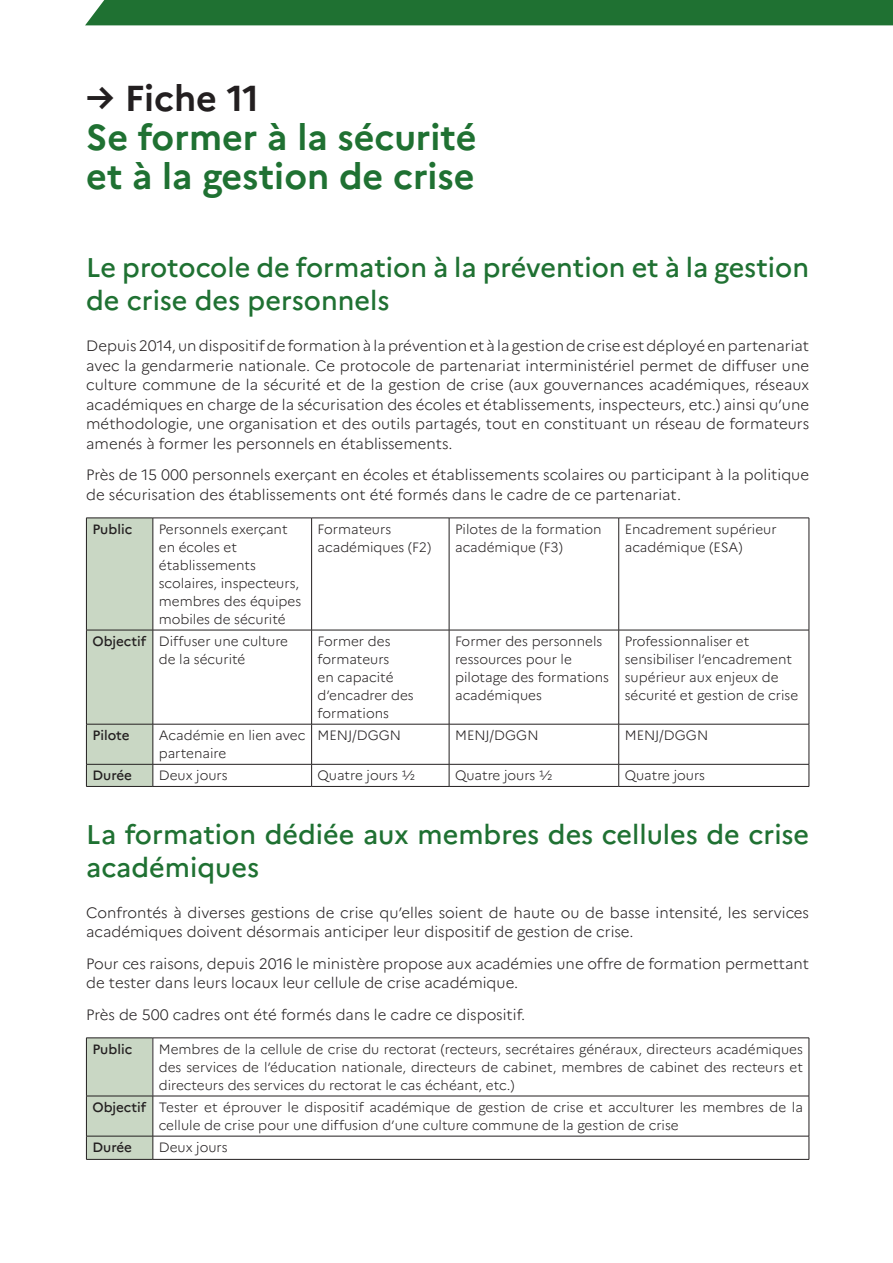
<style>
.page{position:relative;width:893px;height:1263px;background:#fff}
.page>*{position:absolute;margin:0;border:0;box-sizing:border-box;transform-origin:0 0}
.titre_1___vert{font:700 36px/39px "Marianne";color:#1f7132}
.titre_2_vert{font:500 27px/33px "Marianne";color:#1f7132}
.texte_courant{font:300 15px/19.5px "Marianne";color:#231f20}
.texte_courant-2{font:300 13.5px/18px "Marianne";color:#231f20}
.texte_courant-3{font:500 13.5px "Marianne";color:#231f20}
.s1{color:#231f20}
</style>
<div class="page">
<svg style="left:154px;top:519px;width:655px;height:111px"></svg>
<hr style="left:311px;top:518px;width:1px;height:112px;background:#231f20">
<hr style="left:449px;top:518px;width:1px;height:112px;background:#231f20">
<hr style="left:618px;top:518px;width:1px;height:112px;background:#231f20">
<hr style="left:311px;top:630px;width:1px;height:94px;background:#231f20">
<hr style="left:449px;top:630px;width:1px;height:94px;background:#231f20">
<hr style="left:618px;top:630px;width:1px;height:94px;background:#231f20">
<hr style="left:311px;top:724px;width:1px;height:40px;background:#231f20">
<hr style="left:449px;top:724px;width:1px;height:40px;background:#231f20">
<hr style="left:618px;top:724px;width:1px;height:40px;background:#231f20">
<svg style="left:311px;top:765px;width:1px;height:21px"></svg>
<svg style="left:449px;top:765px;width:1px;height:21px"></svg>
<svg style="left:618px;top:765px;width:1px;height:21px"></svg>
<hr style="left:153px;top:630px;width:159px;height:1px;background:#231f20">
<hr style="left:312px;top:630px;width:137px;height:1px;background:#231f20">
<hr style="left:449px;top:630px;width:170px;height:1px;background:#231f20">
<hr style="left:619px;top:630px;width:190px;height:1px;background:#231f20">
<hr style="left:153px;top:724px;width:159px;height:1px;background:#231f20">
<hr style="left:312px;top:724px;width:137px;height:1px;background:#231f20">
<hr style="left:449px;top:724px;width:170px;height:1px;background:#231f20">
<hr style="left:619px;top:724px;width:190px;height:1px;background:#231f20">
<hr style="left:153px;top:764px;width:159px;height:1px;background:#231f20">
<hr style="left:312px;top:764px;width:137px;height:1px;background:#231f20">
<hr style="left:449px;top:764px;width:170px;height:1px;background:#231f20">
<hr style="left:619px;top:764px;width:190px;height:1px;background:#231f20">
<hr style="left:86px;top:786px;width:67px;height:1px;background:#231f20">
<hr style="left:153px;top:786px;width:159px;height:1px;background:#231f20">
<hr style="left:312px;top:786px;width:137px;height:1px;background:#231f20">
<hr style="left:449px;top:786px;width:170px;height:1px;background:#231f20">
<hr style="left:619px;top:786px;width:190px;height:1px;background:#231f20">
<hr style="left:809px;top:518px;width:1px;height:112px;background:#231f20">
<hr style="left:809px;top:630px;width:1px;height:94px;background:#231f20">
<hr style="left:809px;top:724px;width:1px;height:40px;background:#231f20">
<svg style="left:809px;top:764px;width:1px;height:22px"></svg>
<hr style="left:153px;top:518px;width:159px;height:1px;background:#231f20">
<hr style="left:312px;top:518px;width:137px;height:1px;background:#231f20">
<hr style="left:449px;top:518px;width:170px;height:1px;background:#231f20">
<hr style="left:619px;top:518px;width:190px;height:1px;background:#231f20">
<svg style="left:86px;top:518px;width:68px;height:268px;background:#bdcab9"></svg>
<hr style="left:809px;top:1038px;width:1px;height:58px;background:#231f20">
<hr style="left:809px;top:1096px;width:1px;height:40px;background:#231f20">
<svg style="left:809px;top:1136px;width:1px;height:23px"></svg>
<hr style="left:153px;top:1096px;width:656px;height:1px;background:#231f20">
<hr style="left:153px;top:1136px;width:656px;height:1px;background:#231f20">
<hr style="left:86px;top:1159px;width:67px;height:1px;background:#231f20">
<hr style="left:153px;top:1159px;width:656px;height:1px;background:#231f20">
<hr style="left:86px;top:1037px;width:67px;height:1px;background:#231f20">
<hr style="left:153px;top:1037px;width:656px;height:1px;background:#231f20">
<svg style="left:86px;top:1038px;width:68px;height:121px;background:#becbb9"></svg>
<div style="left:85px;top:0;width:808px;height:25px;background:#1f7132"></div>
<p class="titre_1___vert" style="left:86px;top:76px;width:392px"><span class="s1">→ Fiche 11<br></span>Se former à la sécurité et à la gestion de crise</p>
<p class="titre_2_vert" style="left:86px;top:251px;width:724px">Le protocole de formation à la prévention et à la gestion de crise des personnels</p>
<p class="texte_courant" style="left:86px;top:335px;width:724px;text-align:justify">Depuis 2014, un dispositif de formation à la prévention et à la gestion de crise est déployé en partenariat avec la gendarmerie nationale. Ce protocole de partenariat interministériel permet de diffuser une culture commune de la sécurité et de la gestion de crise (aux gouvernances académiques, réseaux académiques en charge de la sécurisation des écoles et établissements, inspecteurs, etc.) ainsi qu’une méthodologie, une organisation et des outils partagés, tout en constituant un réseau de formateurs amenés à former les personnels en établissements.</p>
<p class="texte_courant" style="left:86px;top:464px;width:724px">Près de 15 000 personnels exerçant en écoles et établissements scolaires ou participant à la politique de sécurisation des établissements ont été formés dans le cadre de ce partenariat.</p>
<p class="texte_courant-3" style="left:92px;top:521px;width:41px">Public</p>
<p class="texte_courant-2" style="left:159px;top:519px;width:144px">Personnels exerçant en écoles et établissements scolaires, inspecteurs, membres des équipes mobiles de sécurité</p>
<p class="texte_courant-2" style="left:318px;top:519px;width:115px">Formateurs académiques (F2)</p>
<p class="texte_courant-2" style="left:455px;top:519px;width:148px">Pilotes de la formation académique (F3)</p>
<p class="texte_courant-2" style="left:625px;top:519px;width:153px">Encadrement supérieur académique (ESA)</p>
<p class="texte_courant-3" style="left:92px;top:633px;width:55px">Objectif</p>
<p class="texte_courant-2" style="left:159px;top:631px;width:131px">Diffuser une culture de la sécurité</p>
<p class="texte_courant-2" style="left:318px;top:631px;width:98px">Former des formateurs<br>en capacité d’encadrer des formations</p>
<p class="texte_courant-2" style="left:455px;top:631px;width:156px">Former des personnels ressources pour le pilotage des formations académiques</p>
<p class="texte_courant-2" style="left:625px;top:631px;width:175px">Professionnaliser et sensibiliser l’encadrement supérieur aux enjeux de sécurité et gestion de crise</p>
<p class="texte_courant-3" style="left:92px;top:727px;width:39px">Pilote</p>
<p class="texte_courant-2" style="left:159px;top:725px;width:148px">Académie en lien avec partenaire</p>
<p class="texte_courant-2" style="left:318px;top:725px;width:85px">MENJ/DGGN</p>
<p class="texte_courant-2" style="left:455px;top:725px;width:85px">MENJ/DGGN</p>
<p class="texte_courant-2" style="left:625px;top:725px;width:85px">MENJ/DGGN</p>
<p class="texte_courant-3" style="left:92px;top:767px;width:41px">Durée</p>
<p class="texte_courant-2" style="left:159px;top:765px;width:70px">Deux jours</p>
<p class="texte_courant-2" style="left:318px;top:765px;width:99px">Quatre jours ½</p>
<p class="texte_courant-2" style="left:455px;top:765px;width:99px">Quatre jours ½</p>
<p class="texte_courant-2" style="left:625px;top:765px;width:82px">Quatre jours</p>
<p class="titre_2_vert" style="left:86px;top:818px;width:724px">La formation dédiée aux membres des cellules de crise académiques</p>
<p class="texte_courant" style="left:86px;top:901px;width:724px">Confrontés à diverses gestions de crise qu’elles soient de haute ou de basse intensité, les services académiques doivent désormais anticiper leur dispositif de gestion de crise.</p>
<p class="texte_courant" style="left:86px;top:952px;width:724px">Pour ces raisons, depuis 2016 le ministère propose aux académies une offre de formation permettant de tester dans leurs locaux leur cellule de crise académique.</p>
<p class="texte_courant" style="left:86px;top:1003px;width:440px">Près de 500 cadres ont été formés dans le cadre ce dispositif.</p>
<p class="texte_courant-3" style="left:92px;top:1041px;width:41px">Public</p>
<p class="texte_courant-2" style="left:159px;top:1039px;width:646px;text-align:justify">Membres de la cellule de crise du rectorat (recteurs, secrétaires généraux, directeurs académiques des services de l’éducation nationale, directeurs de cabinet, membres de cabinet des recteurs et directeurs des services du rectorat le cas échéant, etc.)</p>
<p class="texte_courant-3" style="left:92px;top:1099px;width:55px">Objectif</p>
<p class="texte_courant-2" style="left:159px;top:1097px;width:646px">Tester et éprouver le dispositif académique de gestion de crise et acculturer les membres de la cellule de crise pour une diffusion d’une culture commune de la gestion de crise</p>
<p class="texte_courant-3" style="left:92px;top:1139px;width:41px">Durée</p>
<p class="texte_courant-2" style="left:159px;top:1137px;width:70px">Deux jours</p>
</div>
